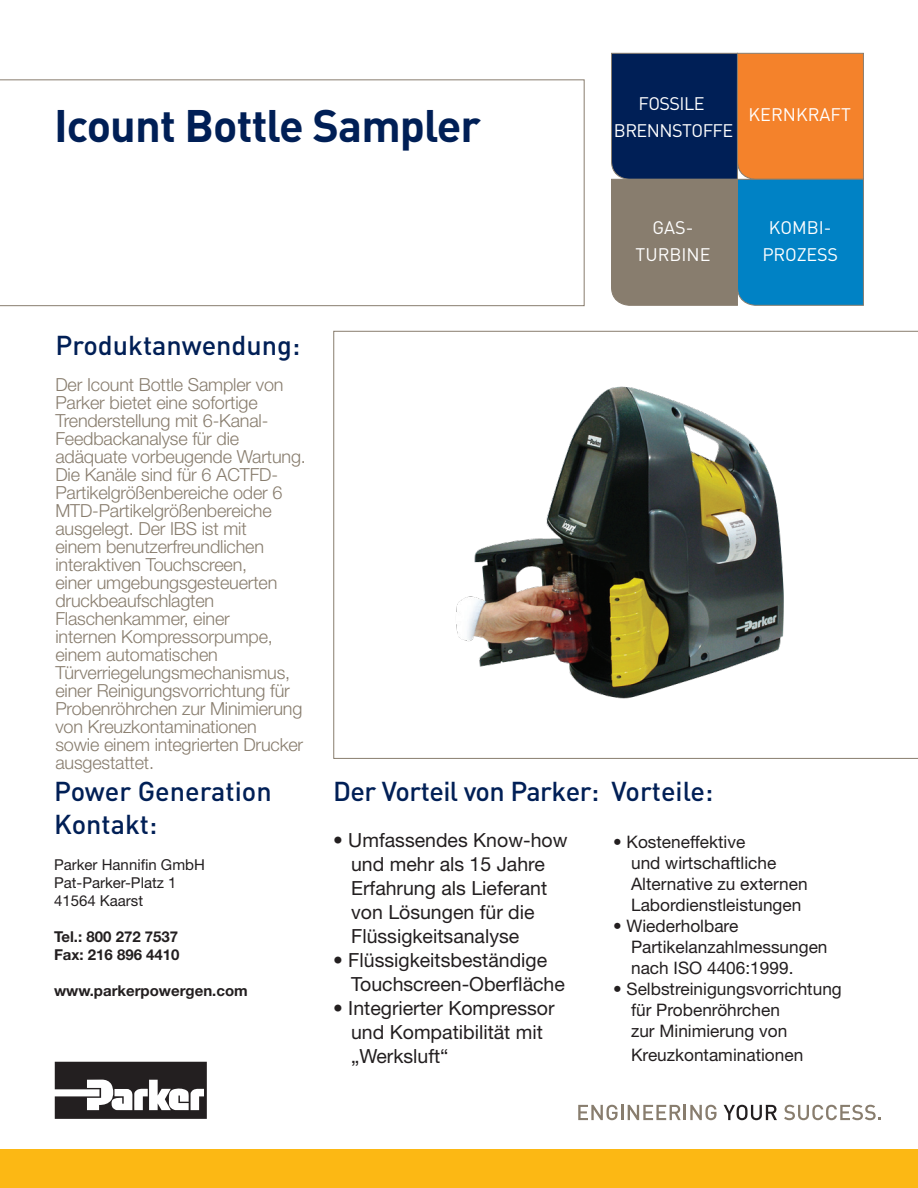
<style>
.page{position:relative;width:918px;height:1188px;background:#fff}
.page>*{position:absolute;margin:0;border:0;box-sizing:border-box;transform-origin:0 0}
.t1{font:700 45px "DINOT";letter-spacing:-.02em;color:#001f56}
.t2{font:500 27px "DINOT";color:#001f56}
.t3{font:500 27px "DINOT";letter-spacing:-.02em;color:#001f56}
.t4{font:19.5px/24px "Helvetica Neue LT Std";color:#231f20}
.t5{font:300 18px/18px "Helvetica Neue LT Std";letter-spacing:-.01em;color:#887d6e}
.t6{font:18px/26.5px "DINOT";letter-spacing:-.01em;color:#fff;text-align:center}
.t7{font:18px/27px "DINOT";letter-spacing:-.03em;color:#fff;text-align:center}
.t8{font:17.25px/21px "Helvetica Neue LT Std";color:#231f20}
.t9{font:700 15px "Helvetica Neue LT Std";color:#231f20}
.t10{font:15px "Helvetica Neue LT Std";color:#231f20}
</style>
<div class="page">
<svg style="left:55px;top:1062px;width:152px;height:57px"></svg>
<div style="left:0;top:1150px;width:918px;height:38px;background:#fcb814"></div>
<svg style="left:578px;top:1105px;width:139px;height:15px"></svg>
<svg style="left:724px;top:1105px;width:53px;height:15px"></svg>
<svg style="left:784px;top:1105px;width:97px;height:15px"></svg>
<svg style="left:0;top:79px;width:585px;height:227px"></svg>
<svg style="left:333px;top:331px;width:585px;height:428px"></svg>
<svg style="left:611px;top:53px;width:253px;height:252px;background:#60696d"></svg>
<p class="t1" style="left:54px;top:95px;width:429px">Icount Bottle Sampler</p>
<p class="t7" style="left:614px;top:90px;width:121px">FOSSILE<br>BRENNSTOFFE</p>
<p class="t6" style="left:749px;top:101px;width:104px">KERNKRAFT</p>
<p class="t6" style="left:636px;top:214px;width:77px">GAS-<br>TURBINE</p>
<p class="t6" style="left:762px;top:214px;width:77px">KOMBI-<br>PROZESS</p>
<p class="t2" style="left:56px;top:326px;width:246px">Produktanwendung:</p>
<p class="t5" style="left:56px;top:375px;width:252px">Der Icount Bottle Sampler von<br>Parker bietet eine sofortige<br>Trenderstellung mit 6-Kanal-<br>Feedbackanalyse für die adäquate vorbeugende Wartung.<br>Die Kanäle sind für 6 ACTFD-<br>Partikelgrößenbereiche oder 6<br>MTD-Partikelgrößenbereiche ausgelegt. Der IBS ist mit<br>einem benutzerfreundlichen interaktiven Touchscreen,<br>einer umgebungsgesteuerten druckbeaufschlagten<br>Flaschenkammer, einer<br>internen Kompressorpumpe, einem automatischen<br>Türverriegelungsmechanismus, einer Reinigungsvorrichtung für<br>Probenröhrchen zur Minimierung von Kreuzkontaminationen<br>sowie einem integrierten Drucker ausgestattet.</p>
<p class="t2" style="left:54px;top:773px;width:219px">Power Generation</p>
<p class="t2" style="left:54px;top:806px;width:105px">Kontakt:</p>
<p class="t10" style="left:54px;top:855px;width:152px">Parker Hannifin GmbH</p>
<p class="t10" style="left:54px;top:873px;width:124px">Pat-Parker-Platz 1</p>
<p class="t10" style="left:54px;top:891px;width:91px">41564 Kaarst</p>
<p class="t9" style="left:54px;top:927px;width:126px">Tel.: 800 272 7537</p>
<p class="t9" style="left:54px;top:945px;width:127px">Fax: 216 896 4410</p>
<p class="t9" style="left:54px;top:981px;width:195px">www.parkerpowergen.com</p>
<p class="t3" style="left:333px;top:773px;width:268px">Der Vorteil von Parker:</p>
<p class="t4" style="left:351px;top:827px;width:218px;text-indent:-18px">• Umfassendes Know-how und mehr als 15 Jahre<br>Erfahrung als Lieferant von Lösungen für die<br>Flüssigkeitsanalyse</p>
<p class="t4" style="left:351px;top:947px;width:215px;text-indent:-18px">• Flüssigkeitsbeständige<br>Touchscreen-Oberfläche</p>
<p class="t4" style="left:351px;top:995px;width:205px;text-indent:-18px">• Integrierter Kompressor und Kompatibilität mit „Werksluft“</p>
<p class="t2" style="left:611px;top:773px;width:103px">Vorteile:</p>
<p class="t8" style="left:631px;top:831px;width:178px;text-indent:-18px">• Kosteneffektive<br>und wirtschaftliche<br>Alternative zu externen<br>Labordienstleistungen</p>
<p class="t8" style="left:631px;top:915px;width:198px;text-indent:-18px">• Wiederholbare<br>Partikelanzahlmessungen nach ISO 4406:1999.</p>
<p class="t8" style="left:631px;top:978px;width:212px;text-indent:-18px">• Selbstreinigungsvorrichtung für Probenröhrchen<br>zur Minimierung von</p>
<p class="t8" style="left:631px;top:1044px;width:174px">Kreuzkontaminationen</p>
</div>
